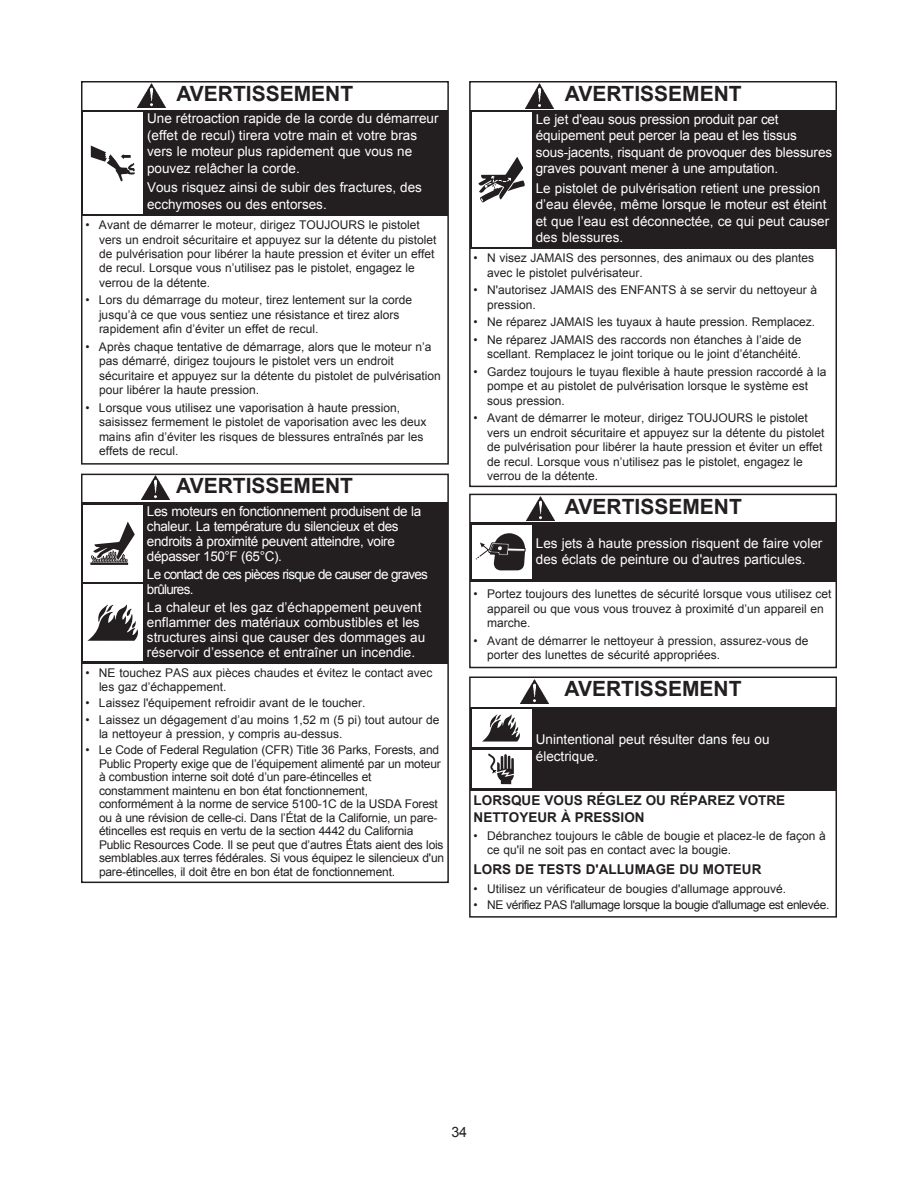
<style>
.page{position:relative;width:918px;height:1188px;background:#fff}
.page>*{position:absolute;margin:0;border:0;box-sizing:border-box;transform-origin:0 0}
.t1{font:700 21px "Arial";color:#231f20}
.t2{font:14.25px "Arial";color:#231f20}
.t3{font:13.5px/16.5px "Arial";color:#fff}
.t4{font:13.5px/15px "Arial";letter-spacing:-.03em;color:#fff}
.t5{font:700 13.5px/16.5px "Arial";color:#231f20}
.t6{font:13.5px/15px "Arial";letter-spacing:-.055em;color:#fff}
.t7{font:12px/14.4px "Arial";color:#231f20}
.t8{font:12px "Arial";letter-spacing:-.035em;color:#231f20}
</style>
<div class="page">
<div style="left:81px;top:474px;width:368px;height:409px;border:2px solid #231f20"></div>
<div style="left:82px;top:503px;width:366px;height:161px;background:#231f20"></div>
<img style="left:141px;top:475px;width:28px;height:25px">
<div style="left:83px;top:505px;width:59px;height:76px;background:#fff"></div>
<svg style="left:91px;top:522px;width:44px;height:41px"></svg>
<div style="left:91px;top:563px;width:37px;height:2px;border:1px solid #231f20"></div>
<div style="left:83px;top:584px;width:59px;height:77px;background:#fff"></div>
<svg style="left:87px;top:605px;width:51px;height:36px"></svg>
<div style="left:469px;top:676px;width:368px;height:242px;border:2px solid #231f20"></div>
<div style="left:470px;top:707px;width:366px;height:84px;background:#231f20"></div>
<img style="left:520px;top:679px;width:28px;height:25px">
<div style="left:472px;top:710px;width:59px;height:37px;background:#fff"></div>
<svg style="left:482px;top:714px;width:38px;height:28px"></svg>
<div style="left:472px;top:750px;width:59px;height:38px;background:#fff"></div>
<svg style="left:488px;top:753px;width:26px;height:31px"></svg>
<div style="left:469px;top:494px;width:368px;height:174px;border:2px solid #231f20"></div>
<div style="left:471px;top:523px;width:365px;height:59px;background:#231f20"></div>
<img style="left:527px;top:496px;width:28px;height:25px">
<div style="left:472px;top:525px;width:59px;height:54px;background:#fff"></div>
<svg style="left:476px;top:533px;width:49px;height:37px"></svg>
<div style="left:469px;top:81px;width:368px;height:406px;border:2px solid #231f20"></div>
<div style="left:471px;top:110px;width:365px;height:139px;background:#231f20"></div>
<img style="left:525px;top:83px;width:28px;height:25px">
<div style="left:472px;top:113px;width:59px;height:134px;background:#fff"></div>
<svg style="left:478px;top:157px;width:47px;height:45px"></svg>
<div style="left:81px;top:81px;width:368px;height:384px;border:2px solid #231f20"></div>
<div style="left:83px;top:110px;width:365px;height:106px;background:#231f20"></div>
<img style="left:137px;top:83px;width:28px;height:25px">
<div style="left:83px;top:113px;width:60px;height:101px;background:#fff"></div>
<svg style="left:91px;top:146px;width:44px;height:35px"></svg>
<h1 class="t1" style="left:176px;top:82px;width:178px">AVERTISSEMENT</h1>
<p class="t3" style="left:147px;top:110px;width:293px">Une rétroaction rapide de la corde du démarreur (effet de recul) tirera votre main et votre bras vers le moteur plus rapidement que vous ne pouvez relâcher la corde.</p>
<p class="t3" style="left:147px;top:179px;width:276px">Vous risquez ainsi de subir des fractures, des ecchymoses ou des entorses.</p>
<p class="t7" style="left:99px;top:218px;width:339px;text-indent:-14px">• Avant de démarrer le moteur, dirigez TOUJOURS le pistolet vers un endroit sécuritaire et appuyez sur la détente du pistolet de pulvérisation pour libérer la haute pression et éviter un effet de recul. Lorsque vous n’utilisez pas le pistolet, engagez le verrou de la détente.</p>
<p class="t7" style="left:99px;top:293px;width:315px;text-indent:-14px">• Lors du démarrage du moteur, tirez lentement sur la corde jusqu’à ce que vous sentiez une résistance et tirez alors rapidement afin d’éviter un effet de recul.</p>
<p class="t7" style="left:99px;top:340px;width:343px;text-indent:-14px">• Après chaque tentative de démarrage, alors que le moteur n’a pas démarré, dirigez toujours le pistolet vers un endroit sécuritaire et appuyez sur la détente du pistolet de pulvérisation pour libérer la haute pression.</p>
<p class="t7" style="left:99px;top:400px;width:329px;text-indent:-14px">• Lorsque vous utilisez une vaporisation à haute pression, saisissez fermement le pistolet de vaporisation avec les deux mains afin d’éviter les risques de blessures entraînés par les effets de recul.</p>
<h1 class="t1" style="left:176px;top:474px;width:178px">AVERTISSEMENT</h1>
<p class="t4" style="left:147px;top:503px;width:276px">Les moteurs en fonctionnement produisent de la chaleur. La température du silencieux et des endroits à proximité peuvent atteindre, voire dépasser 150°F (65°C).</p>
<p class="t6" style="left:147px;top:567px;width:283px">Le contact de ces pièces risque de causer de graves brûlures.</p>
<p class="t3" style="left:147px;top:600px;width:280px;line-height:15px">La chaleur et les gaz d’échappement peuvent enflammer des matériaux combustibles et les structures ainsi que causer des dommages au réservoir d’essence et entraîner un incendie.</p>
<p class="t7" style="left:99px;top:666px;width:335px;line-height:13.5px;text-indent:-14px">• NE touchez PAS aux pièces chaudes et évitez le contact avec les gaz d’échappement.</p>
<p class="t7" style="left:86px;top:696px;width:281px">• Laissez l'équipement refroidir avant de le toucher.</p>
<p class="t7" style="left:99px;top:713px;width:342px;line-height:13.5px;text-indent:-14px">• Laissez un dégagement d’au moins 1,52 m (5 pi) tout autour de la nettoyeur à pression, y compris au-dessus.</p>
<p class="t7" style="left:99px;top:744px;width:347px;line-height:13.5px;text-indent:-14px">• Le Code of Federal Regulation (CFR) Title 36 Parks, Forests, and Public Property exige que de l’équipement alimenté par un moteur à combustion interne soit doté d’un pare-étincelles et constamment maintenu en bon état fonctionnement, conformément à la norme de service 5100-1C de la USDA Forest ou à une révision de celle-ci. Dans l’État de la Californie, un pare&shy;étincelles est requis en vertu de la section 4442 du California Public Resources Code. Il se peut que d’autres États aient des lois semblables.aux terres fédérales. Si vous équipez le silencieux d'un pare-étincelles, il doit être en bon état de fonctionnement.</p>
<h1 class="t1" style="left:565px;top:82px;width:178px">AVERTISSEMENT</h1>
<p class="t3" style="left:536px;top:111px;width:298px">Le jet d'eau sous pression produit par cet équipement peut percer la peau et les tissus sous-jacents, risquant de provoquer des blessures graves pouvant mener à une amputation.</p>
<p class="t3" style="left:536px;top:180px;width:295px">Le pistolet de pulvérisation retient une pression d’eau élevée, même lorsque le moteur est éteint et que l’eau est déconnectée, ce qui peut causer des blessures.</p>
<p class="t7" style="left:487px;top:251px;width:329px;text-indent:-14px">• N visez JAMAIS des personnes, des animaux ou des plantes avec le pistolet pulvérisateur.</p>
<p class="t7" style="left:487px;top:283px;width:332px;text-indent:-14px">• N'autorisez JAMAIS des ENFANTS à se servir du nettoyeur à pression.</p>
<p class="t7" style="left:474px;top:315px;width:343px">• Ne réparez JAMAIS les tuyaux à haute pression. Remplacez.</p>
<p class="t7" style="left:474px;top:332px;width:329px;text-align:right">• Ne réparez JAMAIS des raccords non étanches à l’aide de scellant. Remplacez le joint torique ou le joint d’étanchéité.</p>
<p class="t7" style="left:487px;top:365px;width:341px;text-indent:-14px">• Gardez toujours le tuyau flexible à haute pression raccordé à la pompe et au pistolet de pulvérisation lorsque le système est sous pression.</p>
<p class="t7" style="left:487px;top:411px;width:339px;text-indent:-14px">• Avant de démarrer le moteur, dirigez TOUJOURS le pistolet vers un endroit sécuritaire et appuyez sur la détente du pistolet de pulvérisation pour libérer la haute pression et éviter un effet de recul. Lorsque vous n’utilisez pas le pistolet, engagez le verrou de la détente.</p>
<h1 class="t1" style="left:565px;top:495px;width:178px">AVERTISSEMENT</h1>
<p class="t3" style="left:536px;top:535px;width:288px">Les jets à haute pression risquent de faire voler des éclats de peinture ou d'autres particules.</p>
<p class="t7" style="left:487px;top:587px;width:346px;text-indent:-14px">• Portez toujours des lunettes de sécurité lorsque vous utilisez cet appareil ou que vous vous trouvez à proximité d’un appareil en marche.</p>
<p class="t7" style="left:487px;top:633px;width:323px;text-indent:-14px">• Avant de démarrer le nettoyeur à pression, assurez-vous de porter des lunettes de sécurité appropriées.</p>
<h1 class="t1" style="left:565px;top:677px;width:178px">AVERTISSEMENT</h1>
<p class="t3" style="left:536px;top:731px;width:235px">Unintentional peut résulter dans feu ou électrique.</p>
<p class="t5" style="left:474px;top:792px;width:313px">LORSQUE VOUS RÉGLEZ OU RÉPAREZ VOTRE<br>NETTOYEUR À PRESSION</p>
<p class="t7" style="left:487px;top:830px;width:340px;line-height:13.5px;text-indent:-14px">• Débranchez toujours le câble de bougie et placez-le de façon à ce qu'il ne soit pas en contact avec la bougie.</p>
<p class="t5" style="left:474px;top:861px;width:289px">LORS DE TESTS D'ALLUMAGE DU MOTEUR</p>
<p class="t7" style="left:474px;top:881px;width:314px">• Utilisez un vérificateur de bougies d'allumage approuvé.</p>
<p class="t8" style="left:474px;top:898px;width:357px">• NE vérifiez PAS l'allumage lorsque la bougie d'allumage est enlevée.</p>
<p class="t2" style="left:451px;top:1124px;width:17px">34</p>
</div>
